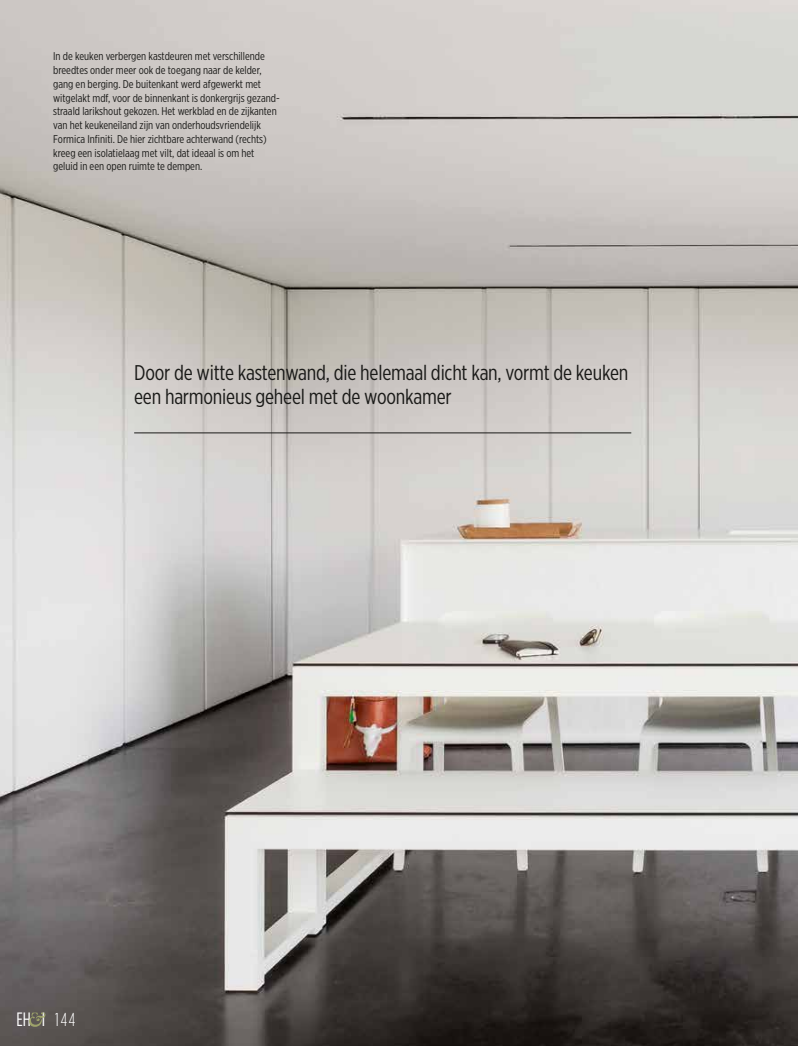
<style>
.page{position:relative;width:798px;height:1046px;background:#fff}
.page>*{position:absolute;margin:0;border:0;box-sizing:border-box;transform-origin:0 0}
.t1{font:21.25px/23.8px "Gotham X Narrow";letter-spacing:-.01em;color:#1a1a18}
.t2{font:19.25px "Gotham Condensed";color:#fff}
.t3{font:11.25px/13.8px "Gotham X Narrow";color:#1a1a18}
.s1{font-weight:300;font-size:18.62px}
</style>
<div class="page">
<img style="left:0;top:0;width:797px;height:1045px">
<svg style="left:29px;top:1012px;width:16px;height:14px"></svg>
<hr style="left:134px;top:432px;width:497px;height:1px;background:#1a1a18">
<p class="t3" style="left:53px;top:49px;width:228px">In de keuken verbergen kastdeuren met verschillende breedtes onder meer ook de toegang naar de kelder, gang en berging. De buitenkant werd afgewerkt met witgelakt mdf, voor de binnenkant is donkergrijs gezand&shy;straald larikshout gekozen. Het werkblad en de zijkanten van het keukeneiland zijn van onderhoudsvriendelijk Formica Infiniti. De hier zichtbare achterwand (rechts) kreeg een isolatielaag met vilt, dat ideaal is om het geluid in een open ruimte te dempen.</p>
<h1 class="t1" style="left:134px;top:361px;width:495px">Door de witte kastenwand, die helemaal dicht kan, vormt de keuken een harmonieus geheel met de woonkamer</h1>
<h2 class="t2" style="left:16px;top:1008px;width:60px">EH I <span class="s1">144</span></h2>
</div>
